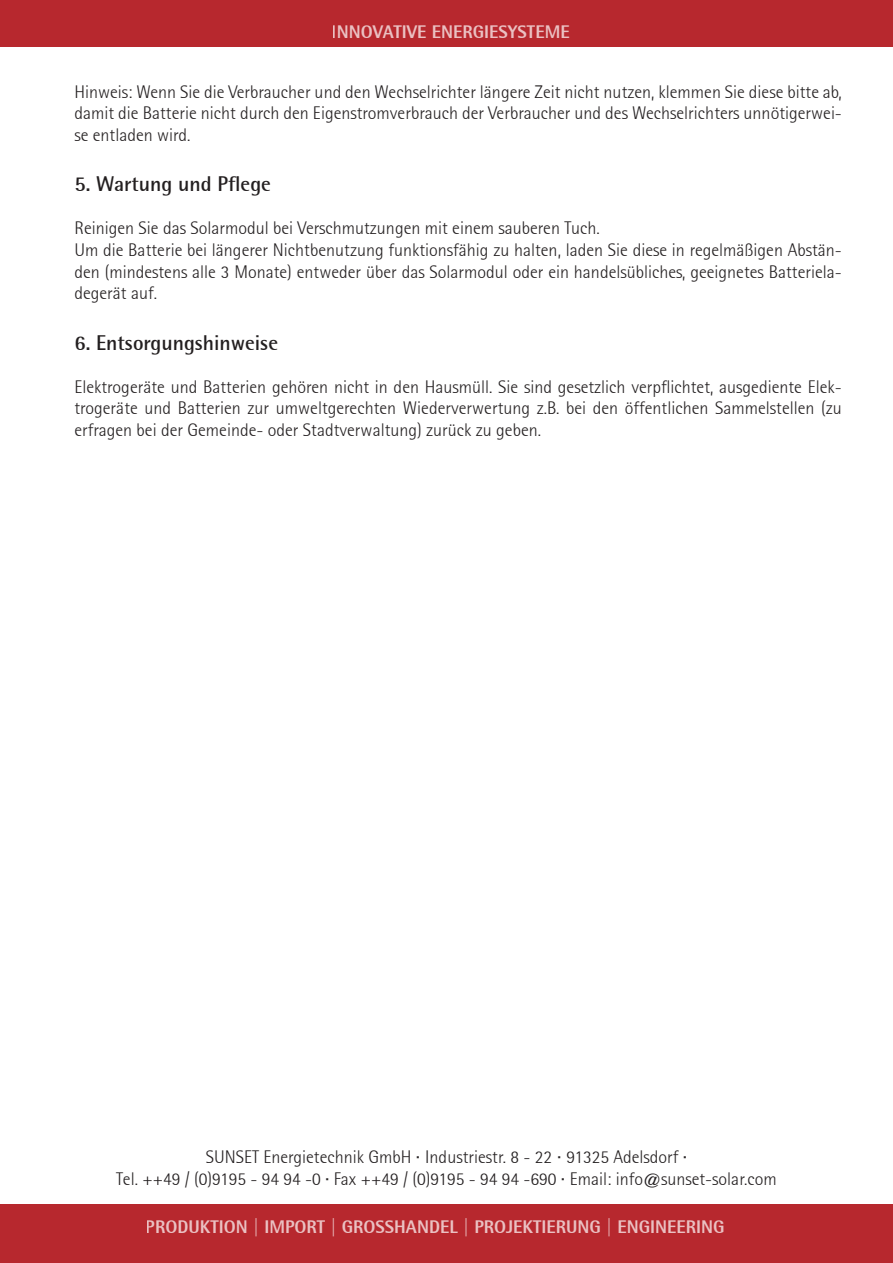
<style>
.page{position:relative;width:893px;height:1263px;background:#fff}
.page>*{position:absolute;margin:0;border:0;box-sizing:border-box;transform-origin:0 0}
.t1{font:700 21px "Rotis Semi Sans";color:#231f20}
.t2{font:300 18px/21.6px "Rotis Semisans";color:#231f20;text-align:justify}
.t3{font:800 18px "Rotis Semi Sans";color:#fff}
.s1{font-family:"Rotis Semi Sans";font-weight:700}
</style>
<div class="page">
<div style="left:0;top:0;width:893px;height:47px;background:#b7282e"></div>
<div style="left:0;top:1205px;width:893px;height:58px;background:#b7282e"></div>
<p class="t3" style="left:332px;top:21px;width:239px">INNOVATIVE ENERGIESYSTEME</p>
<p class="t2" style="left:74px;top:81px;width:769px">Hinweis: Wenn Sie die Verbraucher und den Wechselrichter längere Zeit nicht nutzen, klemmen Sie diese bitte ab, damit die Batterie nicht durch den Eigenstromverbrauch der Verbraucher und des Wechselrichters unnötigerwei&shy;se entladen wird.</p>
<p class="t1" style="left:74px;top:171px;width:198px">5. Wartung und Pflege</p>
<p class="t2" style="left:74px;top:217px;width:527px">Reinigen Sie das Solarmodul bei Verschmutzungen mit einem sauberen Tuch.</p>
<p class="t2" style="left:74px;top:239px;width:769px">Um die Batterie bei längerer Nichtbenutzung funktionsfähig zu halten, laden Sie diese in regelmäßigen Abstän&shy;den (mindestens alle 3 Monate) entweder über das Solarmodul oder ein handelsübliches, geeignetes Batteriela&shy;degerät auf.</p>
<p class="t1" style="left:74px;top:329px;width:205px">6. Entsorgungshinweise</p>
<p class="t2" style="left:74px;top:376px;width:769px">Elektrogeräte und Batterien gehören nicht in den Hausmüll. Sie sind gesetzlich verpflichtet, ausgediente Elek&shy;trogeräte und Batterien zur umweltgerechten Wiederverwertung z.B. bei den öffentlichen Sammelstellen (zu erfragen bei der Gemeinde- oder Stadtverwaltung) zurück zu geben.</p>
<p class="t2" style="left:206px;top:1146px;width:483px">SUNSET Energietechnik GmbH <span class="s1">·</span> Industriestr. 8 - 22 <span class="s1">·</span> 91325 Adelsdorf <span class="s1">·</span></p>
<p class="t2" style="left:116px;top:1168px;width:662px">Tel. ++49 / (0)9195 - 94 94 -0 <span class="s1">·</span> Fax ++49 / (0)9195 - 94 94 -690 <span class="s1">·</span> Email: info@sunset-solar.com</p>
<p class="t3" style="left:146px;top:1215px;width:580px">PRODUKTION | IMPORT | GROSSHANDEL | PROJEKTIERUNG | ENGINEERING</p>
</div>
